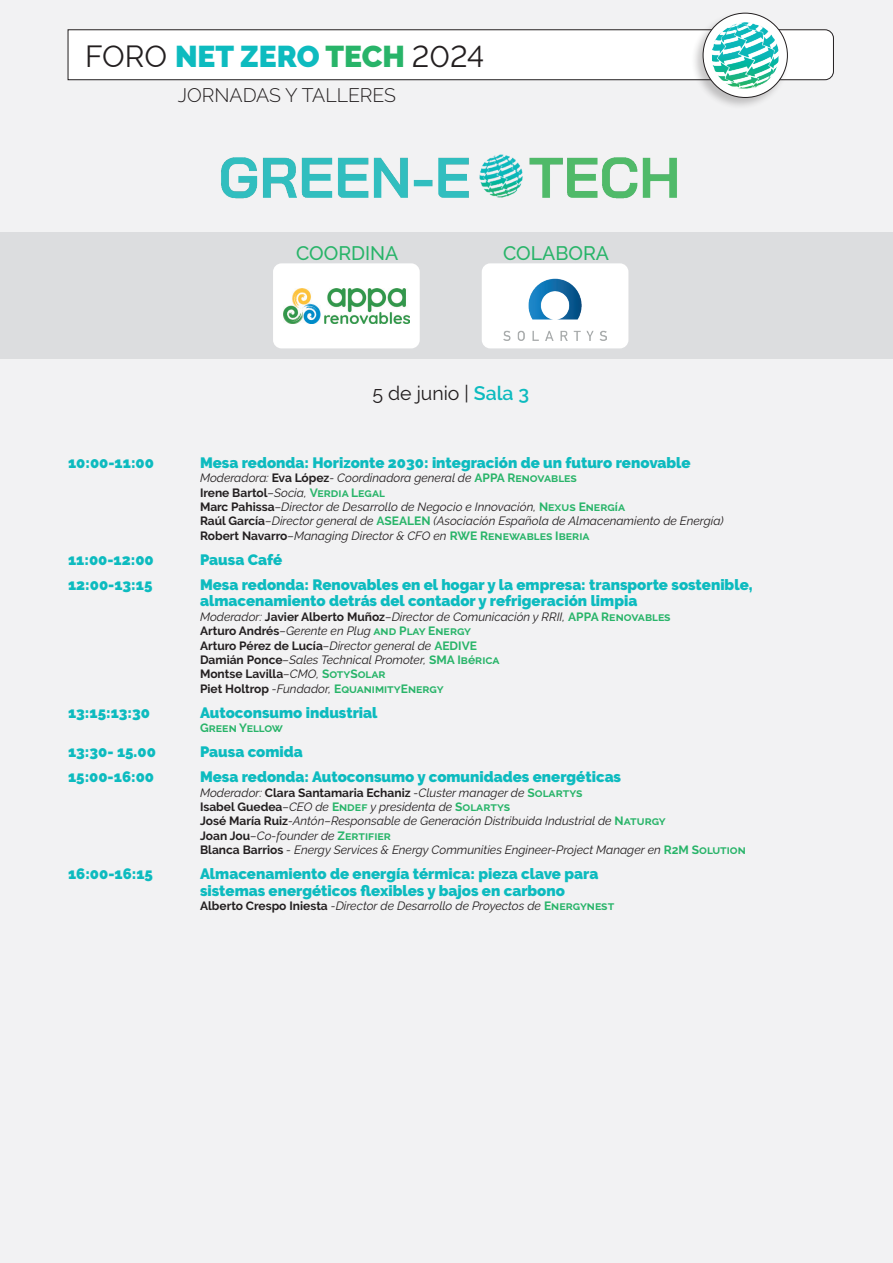
<style>
.page{position:relative;width:893px;height:1263px;background:#f2f2f3}
.page>*{position:absolute;margin:0;border:0;box-sizing:border-box;transform-origin:0 0}
.t1{font:30px "Raleway";color:#231f20}
.t2{font:300 19.5px "Raleway";color:#231f20}
.t3{font:500 19.5px "Raleway";color:#28b469}
.t4{font:19.5px "Raleway";color:#231f20}
.t5{font:900 15px/16.5px "Raleway";color:#0dbbbf}
.t6{font:italic 12px/14.4px "Raleway";color:#231f20}
.t7{font:700 12px "Raleway";color:#28b469}
.s1{font-weight:900;color:#0dbbbf}
.s2{font-weight:900;color:#28b469}
.s3{font-weight:600;color:#0dbbbf}
.s4{font-weight:700;font-style:normal}
.s5{font-weight:700;font-style:normal;color:#28b469}
</style>
<div class="page">
<div style="left:68px;top:29px;width:766px;height:51px;background:#fff"></div>
<div style="left:691px;top:11px;width:98px;height:99px;background:#231f20;opacity:.25"></div>
<div style="left:703px;top:13px;width:84px;height:84px;background:#fff;border-radius:50%"></div>
<img style="left:712px;top:22px;width:66px;height:67px">
<div style="left:0;top:232px;width:893px;height:126px;background:#dcdddf"></div>
<img style="left:221px;top:154px;width:456px;height:45px">
<div style="left:273px;top:263px;width:147px;height:85px;background:#fff;border-radius:9px"></div>
<img style="left:284px;top:288px;width:125px;height:36px">
<div style="left:482px;top:263px;width:146px;height:85px;background:#fff;border-radius:9px"></div>
<img style="left:503px;top:278px;width:104px;height:63px">
<h1 class="t1" style="left:85px;top:39px;width:400px">FORO <span class="s1">NET ZERO</span> <span class="s2">TECH</span> 2024</h1>
<h2 class="t2" style="left:178px;top:84px;width:220px">JORNADAS Y TALLERES</h2>
<h2 class="t3" style="left:296px;top:242px;width:104px">COORDINA</h2>
<h2 class="t3" style="left:503px;top:242px;width:108px">COLABORA</h2>
<h2 class="t4" style="left:372px;top:382px;width:158px">5 de junio | <span class="s3">Sala 3</span></h2>
<p class="t5" style="left:68px;top:454px;width:87px">10:00-11:00</p>
<p class="t5" style="left:200px;top:454px;width:492px">Mesa redonda: Horizonte 2030: integración de un futuro renovable</p>
<p class="t6" style="left:200px;top:471px;width:525px">Moderadora: <span class="s4">Eva López</span>- Coordinadora general de <span class="s5">APPA Renovables<br></span><span class="s4">Irene Bartol</span>–Socia, <span class="s5">Verdia Legal<br></span><span class="s4">Marc Pahissa</span>–Director de Desarrollo de Negocio e Innovación, <span class="s5">Nexus Energía<br></span><span class="s4">Raúl García</span>–Director general de <span class="s5">ASEALEN</span> (Asociación Española de Almacenamiento de Energía)<br><span class="s4">Robert Navarro</span>–Managing Director &amp; CFO en <span class="s5">RWE Renewables Iberia</span></p>
<p class="t5" style="left:68px;top:551px;width:87px">11:00-12:00</p>
<p class="t5" style="left:200px;top:551px;width:84px">Pausa Café</p>
<p class="t5" style="left:68px;top:576px;width:86px">12:00-13:15</p>
<p class="t5" style="left:200px;top:576px;width:554px">Mesa redonda: Renovables en el hogar y la empresa: transporte sostenible, almacenamiento detrás del contador y refrigeración limpia</p>
<p class="t6" style="left:200px;top:609px;width:472px">Moderador: <span class="s4">Javier Alberto Muñoz</span>–Director de Comunicación y RRII, <span class="s5">APPA Renovables </span><span class="s4">Arturo Andrés</span>–Gerente en Plug <span class="s5">and Play Energy<br></span><span class="s4">Arturo Pérez de Lucía</span>–Director general de <span class="s5">AEDIVE<br></span><span class="s4">Damián Ponce</span>–Sales Technical Promoter, <span class="s5">SMA Ibérica<br></span><span class="s4">Montse Lavilla</span>–CMO, <span class="s5">SotySolar<br></span><span class="s4">Piet Holtrop</span> -Fundador, <span class="s5">EquanimityEnergy</span></p>
<p class="t5" style="left:68px;top:704px;width:84px">13:15:13:30</p>
<p class="t5" style="left:200px;top:704px;width:179px">Autoconsumo industrial</p>
<p class="t7" style="left:200px;top:721px;width:85px">Green Yellow</p>
<p class="t5" style="left:68px;top:744px;width:89px">13:30- 15.00</p>
<p class="t5" style="left:200px;top:744px;width:104px">Pausa comida</p>
<p class="t5" style="left:68px;top:769px;width:88px">15:00-16:00</p>
<p class="t5" style="left:200px;top:769px;width:423px">Mesa redonda: Autoconsumo y comunidades energéticas</p>
<p class="t6" style="left:200px;top:785px;width:547px">Moderador: <span class="s4">Clara Santamaria Echaniz</span> -Cluster manager de <span class="s5">Solartys<br></span><span class="s4">Isabel Guedea</span>–CEO de <span class="s5">Endef</span> y presidenta de <span class="s5">Solartys<br></span><span class="s4">José María Ruiz</span>-Antón–Responsable de Generación Distribuida Industrial de <span class="s5">Naturgy<br></span><span class="s4">Joan Jou</span>–Co-founder de <span class="s5">Zertifier<br></span><span class="s4">Blanca Barrios</span> - Energy Services &amp; Energy Communities Engineer-Project Manager en <span class="s5">R2M Solution</span></p>
<p class="t5" style="left:68px;top:866px;width:87px">16:00-16:15</p>
<p class="t5" style="left:200px;top:866px;width:400px">Almacenamiento de energía térmica: pieza clave para sistemas energéticos flexibles y bajos en carbono</p>
<p class="t6" style="left:200px;top:899px;width:416px"><span class="s4">Alberto Crespo Iniesta</span> -Director de Desarrollo de Proyectos de <span class="s5">Energynest</span></p>
</div>
